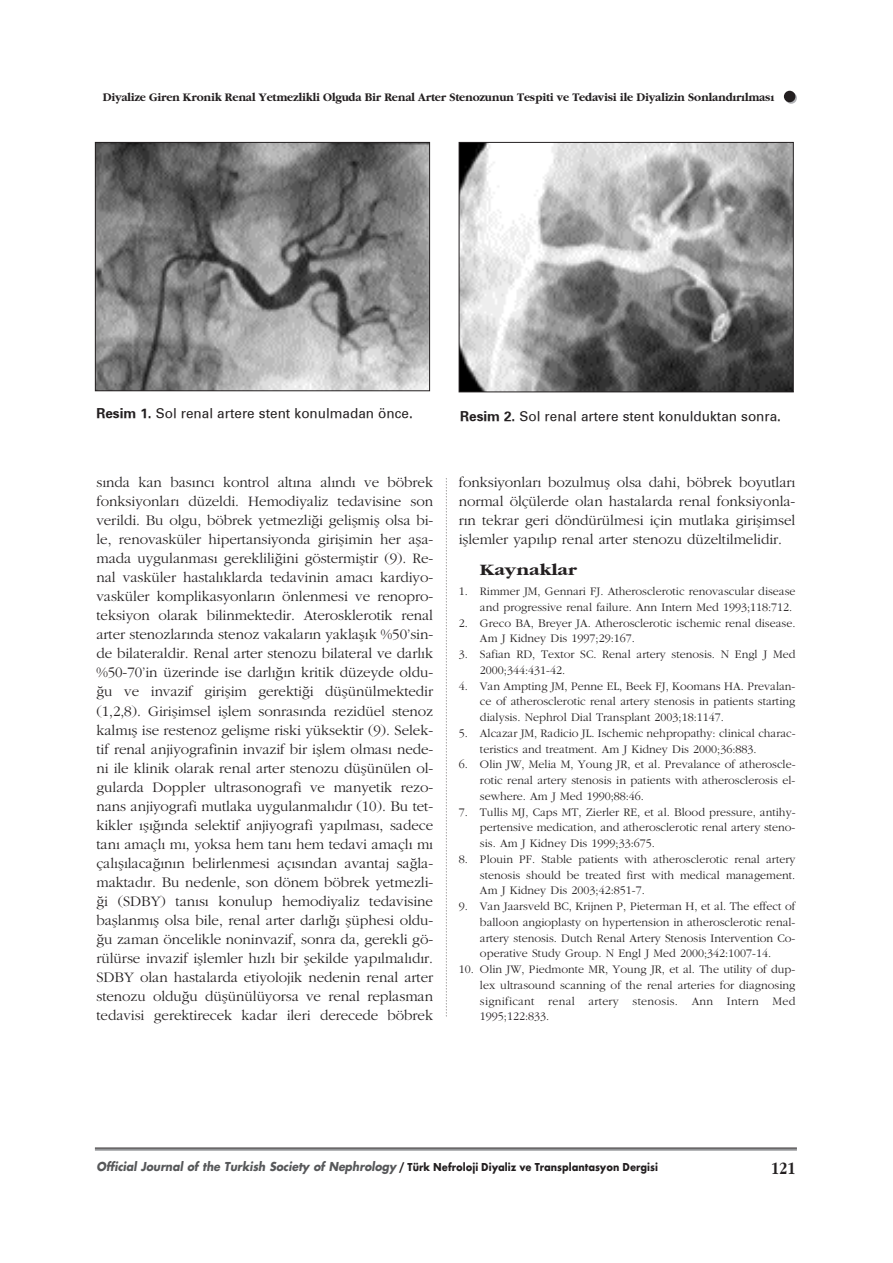
<style>
.page{position:relative;width:893px;height:1263px;background:#fff}
.page>*{position:absolute;margin:0;border:0;box-sizing:border-box;transform-origin:0 0}
.t1{font:18px "Garamond T Bold";color:#231f20;scale:.8 1}
.t2{font:16.5px "Garamond T Bold";color:#231f20;scale:1.2 1}
.t3{font:15px/19px "Garamond T";letter-spacing:-.005em;color:#231f20;text-align:justify}
.t4{font:13.5px "Univers Turk";color:#231f20}
.t5{font:12px/15.8px "Garamond T";color:#231f20;text-align:justify}
.t6{font:12px "Garamond T Bold";letter-spacing:-.01em;color:#231f20}
.t7{font:italic 700 12px "Futura";color:#57585a;scale:.9 1}
.s1{font-family:"Univers Turk B"}
.s2{font-style:normal;color:#231f20}
</style>
<div class="page">
<hr style="left:95px;top:1148px;width:701px;height:3px;background:#939598">
<hr style="left:95px;top:1148px;width:701px;height:1px;background:#231f20">
<svg style="left:785px;top:92px;width:11px;height:12px"></svg>
<div style="left:783px;top:91px;width:12px;height:11px;background:#231f20;border-radius:50%"></div>
<svg style="left:446px;top:479px;width:1px;height:538px"></svg>
<img style="left:97px;top:144px;width:331px;height:245px">
<div style="left:95px;top:142px;width:335px;height:249px;border:1px solid #231f20"></div>
<img style="left:460px;top:144px;width:331px;height:246px">
<div style="left:458px;top:142px;width:335px;height:250px;border:1px solid #231f20"></div>
<p class="t6" style="left:103px;top:93px;width:673px">Diyalize Giren Kronik Renal Yetmezlikli Olguda Bir Renal Arter Stenozunun Tespiti ve Tedavisi ile Diyalizin Sonland›r›lmas›</p>
<p class="t4" style="left:96px;top:405px;width:318px"><span class="s1">Resim 1.</span> Sol renal artere stent konulmadan önce.</p>
<p class="t4" style="left:460px;top:407px;width:322px"><span class="s1">Resim 2.</span> Sol renal artere stent konulduktan sonra.</p>
<p class="t3" style="left:96px;top:474px;width:338px">s›nda kan bas›nc› kontrol alt›na al›nd› ve böbrek fonksiyonlar› düzeldi. Hemodiyaliz tedavisine son verildi. Bu olgu, böbrek yetmezli¤i geliflmifl olsa bi&shy;le, renovasküler hipertansiyonda giriflimin her afla&shy;mada uygulanmas› gereklili¤ini göstermifltir (9). Re&shy;nal vasküler hastal›klarda tedavinin amac› kardiyo&shy;vasküler komplikasyonlar›n önlenmesi ve renopro&shy;teksiyon olarak bilinmektedir. Aterosklerotik renal arter stenozlar›nda stenoz vakalar›n yaklafl›k %50’sin&shy;de bilateraldir. Renal arter stenozu bilateral ve darl›k %50-70’in üzerinde ise darl›¤›n kritik düzeyde oldu-¤u ve invazif giriflim gerekti¤i düflünülmektedir (1,2,8). Giriflimsel ifllem sonras›nda rezidüel stenoz kalm›fl ise restenoz geliflme riski yüksektir (9). Selek&shy;tif renal anjiyografinin invazif bir ifllem olmas› nede&shy;ni ile klinik olarak renal arter stenozu düflünülen ol&shy;gularda Doppler ultrasonografi ve manyetik rezo&shy;nans anjiyografi mutlaka uygulanmal›d›r (10). Bu tet&shy;kikler ›fl›¤›nda selektif anjiyografi yap›lmas›, sadece tan› amaçl› m›, yoksa hem tan› hem tedavi amaçl› m› çal›fl›laca¤›n›n belirlenmesi aç›s›ndan avantaj sa¤la&shy;maktad›r. Bu nedenle, son dönem böbrek yetmezli-¤i (SDBY) tan›s› konulup hemodiyaliz tedavisine bafllanm›fl olsa bile, renal arter darl›¤› flüphesi oldu-¤u zaman öncelikle noninvazif, sonra da, gerekli gö&shy;rülürse invazif ifllemler h›zl› bir flekilde yap›lmal›d›r.<br>SDBY olan hastalarda etiyolojik nedenin renal arter stenozu oldu¤u düflünülüyorsa ve renal replasman tedavisi gerektirecek kadar ileri derecede böbrek</p>
<p class="t3" style="left:458px;top:474px;width:338px">fonksiyonlar› bozulmufl olsa dahi, böbrek boyutlar› normal ölçülerde olan hastalarda renal fonksiyonla&shy;r›n tekrar geri döndürülmesi için mutlaka giriflimsel ifllemler yap›l›p renal arter stenozu düzeltilmelidir.</p>
<p class="t2" style="left:480px;top:564px;width:82px">Kaynaklar</p>
<p class="t5" style="left:458px;top:585px;width:338px;text-align:right">1. Rimmer JM, Gennari FJ. Atherosclerotic renovascular disease and progressive renal failure. Ann Intern Med 1993;118:712.</p>
<p class="t5" style="left:480px;top:616px;width:317px;text-indent:-21px">2. Greco BA, Breyer JA. Atherosclerotic ischemic renal disease.<br>Am J Kidney Dis 1997;29:167.</p>
<p class="t5" style="left:480px;top:648px;width:317px;text-indent:-21px">3. Safian RD, Textor SC. Renal artery stenosis. N Engl J Med<br>2000;344:431-42.</p>
<p class="t5" style="left:480px;top:679px;width:317px;text-indent:-21px">4. Van Ampting JM, Penne EL, Beek FJ, Koomans HA. Prevalan&shy;ce of atherosclerotic renal artery stenosis in patients starting dialysis. Nephrol Dial Transplant 2003;18:1147.</p>
<p class="t5" style="left:480px;top:727px;width:317px;text-indent:-21px">5. Alcazar JM, Radicio JL. Ischemic nehpropathy: clinical charac&shy;teristics and treatment. Am J Kidney Dis 2000;36:883.</p>
<p class="t5" style="left:480px;top:758px;width:317px;text-indent:-21px">6. Olin JW, Melia M, Young JR, et al. Prevalance of atheroscle&shy;rotic renal artery stenosis in patients with atherosclerosis el&shy;sewhere. Am J Med 1990;88:46.</p>
<p class="t5" style="left:480px;top:805px;width:317px;text-indent:-21px">7. Tullis MJ, Caps MT, Zierler RE, et al. Blood pressure, antihy&shy;pertensive medication, and atherosclerotic renal artery steno&shy;sis. Am J Kidney Dis 1999;33:675.</p>
<p class="t5" style="left:480px;top:853px;width:317px;text-indent:-21px">8. Plouin PF. Stable patients with atherosclerotic renal artery stenosis should be treated first with medical management.<br>Am J Kidney Dis 2003;42:851-7.</p>
<p class="t5" style="left:480px;top:900px;width:317px;text-indent:-21px">9. Van Jaarsveld BC, Krijnen P, Pieterman H, et al. The effect of balloon angioplasty on hypertension in atherosclerotic renal&shy;artery stenosis. Dutch Renal Artery Stenosis Intervention Co&shy;operative Study Group. N Engl J Med 2000;342:1007-14.</p>
<p class="t5" style="left:480px;top:963px;width:317px;text-indent:-21px">10. Olin JW, Piedmonte MR, Young JR, et al. The utility of dup&shy;lex ultrasound scanning of the renal arteries for diagnosing significant renal artery stenosis. Ann Intern Med 1995;122:833.</p>
<p class="t7" style="left:96px;top:1161px;width:625px">Official Journal of the Turkish Society of Nephrology <span class="s2">/ Türk Nefroloji Diyaliz ve Transplantasyon Dergisi</span></p>
<p class="t1" style="left:771px;top:1162px;width:32px">121</p>
</div>
